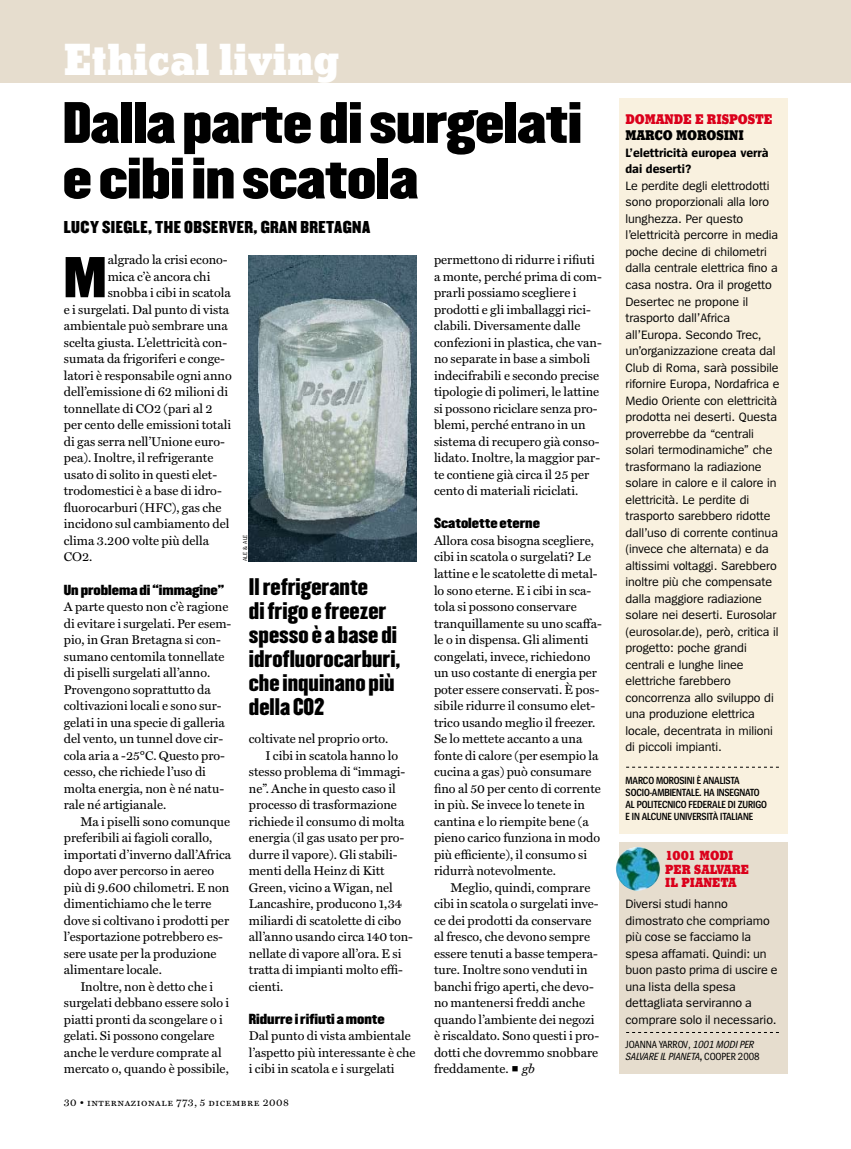
<style>
.page{position:relative;width:851px;height:1149px;background:#fff}
.page>*{position:absolute;margin:0;border:0;box-sizing:border-box;transform-origin:0 0}
.t1{font:51px/55.5px "Champion HTF Middleweight";letter-spacing:-.01em;color:#000}
.t2{font:50.25px "Champion HTF Middleweight";color:#000}
.t3{font:900 46.8px "Stymie";letter-spacing:-.005em;color:#fff}
.t4{font:21px/24px "Champion HTF Welterweight";color:#000}
.t5{font:15px "Champion HTF Middleweight";letter-spacing:.03em;color:#000}
.t6{font:800 13.5px "Stymie BT";letter-spacing:-.005em;color:#db001b}
.t7{font:800 13.5px "Stymie BT";letter-spacing:-.005em;color:#000}
.t8{font:12.75px/16.5px "Miller Text";color:#000}
.t9{font:12.75px "Champion HTF Middleweight";color:#000}
.t10{font:800 12.75px/13.5px "Stymie BT";color:#db001b}
.t11{font:12.6px/16.5px "Spiegel";letter-spacing:-.005em;color:#000}
.t12{font:700 12.6px/16.5px "Spiegel";letter-spacing:-.005em;color:#000}
.t13{font:600 10.8px/12px "Spiegel Cd";letter-spacing:-.01em;color:#000}
.t14{font:italic 10.8px/12px "Spiegel Cd";letter-spacing:-.01em;color:#000}
.t15{font:10.5px "Miller Text Roman SC";letter-spacing:.05em;color:#000}
.t16{font:6px "Spiegel";letter-spacing:.025em;color:#000}
.s1{font-style:italic}
.s2{font-style:normal}
.s3{font-weight:600;font-style:normal}
</style>
<div class="page">
<div style="left:0;top:0;width:850px;height:82px;background:#e6ddce"></div>
<div style="left:619px;top:98px;width:168px;height:735px;background:#f9f1df"></div>
<div style="left:619px;top:842px;width:168px;height:231px;background:#e6ddce"></div>
<svg style="left:626px;top:766px;width:152px;height:1px"></svg>
<img style="left:615px;top:847px;width:45px;height:44px">
<img style="left:249px;top:256px;width:168px;height:305px">
<h3 class="t3" style="left:64px;top:33px;width:277px">Ethical living</h3>
<h1 class="t1" style="left:63px;top:98px;width:521px">Dalla parte di surgelati e cibi in scatola</h1>
<p class="t5" style="left:64px;top:217px;width:308px">LUCY SIEGLE, THE OBSERVER, GRAN BRETAGNA</p>
<h2 class="t2" style="left:64px;top:245px;width:44px">M</h2>
<p class="t8" style="left:108px;top:251px;width:121px">algrado la crisi econo-</p>
<p class="t8" style="left:108px;top:268px;width:104px">mica c’è ancora chi</p>
<p class="t8" style="left:108px;top:284px;width:124px">snobba i cibi in scatola</p>
<p class="t8" style="left:64px;top:301px;width:167px">e i surgelati. Dal punto di vista</p>
<p class="t8" style="left:64px;top:317px;width:165px">ambientale può sembrare una</p>
<p class="t8" style="left:64px;top:334px;width:165px">scelta giusta. L’elettricità con-</p>
<p class="t8" style="left:64px;top:350px;width:163px">sumata da frigoriferi e conge-</p>
<p class="t8" style="left:64px;top:367px;width:169px">latori è responsabile ogni anno</p>
<p class="t8" style="left:64px;top:383px;width:166px">dell’emissione di 62 milioni di</p>
<p class="t8" style="left:64px;top:400px;width:150px">tonnellate di CO2 (pari al 2</p>
<p class="t8" style="left:64px;top:416px;width:169px">per cento delle emissioni totali</p>
<p class="t8" style="left:64px;top:433px;width:162px">di gas serra nell’Unione euro-</p>
<p class="t8" style="left:64px;top:449px;width:151px">pea). Inoltre, il refrigerante</p>
<p class="t8" style="left:64px;top:466px;width:155px">usato di solito in questi elet-</p>
<p class="t8" style="left:64px;top:482px;width:159px">trodomestici è a base di idro-</p>
<p class="t8" style="left:64px;top:499px;width:159px">fluorocarburi (HFC), gas che</p>
<p class="t8" style="left:64px;top:515px;width:167px">incidono sul cambiamento del</p>
<p class="t8" style="left:64px;top:532px;width:147px">clima 3.200 volte più della</p>
<p class="t8" style="left:64px;top:548px;width:30px">CO2.</p>
<p class="t9" style="left:64px;top:581px;width:162px">Un problema di “immagine”</p>
<p class="t8" style="left:64px;top:598px;width:169px">A parte questo non c’è ragione di evitare i surgelati. Per esem&shy;pio, in Gran Bretagna si con&shy;sumano centomila tonnellate di piselli surgelati all’anno.<br>Provengono soprattutto da coltivazioni locali e sono sur&shy;gelati in una specie di galleria del vento, un tunnel dove cir&shy;cola aria a -25°C. Questo pro&shy;cesso, che richiede l’uso di molta energia, non è né natu&shy;rale né artigianale.</p>
<p class="t8" style="left:64px;top:812px;width:169px;text-indent:17px">Ma i piselli sono comunque preferibili ai fagioli corallo, importati d’inverno dall’Africa dopo aver percorso in aereo più di 9.600 chilometri. E non dimentichiamo che le terre dove si coltivano i prodotti per l’esportazione potrebbero es&shy;sere usate per la produzione alimentare locale.</p>
<p class="t8" style="left:64px;top:977px;width:167px;text-indent:17px">Inoltre, non è detto che i surgelati debbano essere solo i piatti pronti da scongelare o i gelati. Si possono congelare anche le verdure comprate al mercato o, quando è possibile,</p>
<p class="t16" style="left:242px;top:561px;width:29px;rotate:-90deg">ALE &amp; ALE</p>
<h3 class="t4" style="left:249px;top:575px;width:153px">Il refrigerante<br>di frigo e freezer spesso è a base di idrofluorocarburi, che inquinano più della CO2</h3>
<p class="t8" style="left:249px;top:730px;width:141px">coltivate nel proprio orto.</p>
<p class="t8" style="left:265px;top:746px;width:134px">I cibi in scatola hanno lo</p>
<p class="t8" style="left:249px;top:763px;width:158px">stesso problema di “immagi-</p>
<p class="t8" style="left:249px;top:779px;width:148px">ne”. Anche in questo caso il</p>
<p class="t8" style="left:249px;top:796px;width:149px">processo di trasformazione</p>
<p class="t8" style="left:249px;top:812px;width:157px">richiede il consumo di molta</p>
<p class="t8" style="left:249px;top:829px;width:157px">energia (il gas usato per pro-</p>
<p class="t8" style="left:249px;top:845px;width:150px">durre il vapore). Gli stabili-</p>
<p class="t8" style="left:249px;top:862px;width:137px">menti della Heinz di Kitt</p>
<p class="t8" style="left:249px;top:878px;width:145px">Green, vicino a Wigan, nel</p>
<p class="t8" style="left:249px;top:895px;width:155px">Lancashire, producono 1,34</p>
<p class="t8" style="left:249px;top:911px;width:154px">miliardi di scatolette di cibo</p>
<p class="t8" style="left:249px;top:928px;width:165px">all’anno usando circa 140 ton-</p>
<p class="t8" style="left:249px;top:944px;width:154px">nellate di vapore all’ora. E si</p>
<p class="t8" style="left:249px;top:961px;width:155px">tratta di impianti molto effi-</p>
<p class="t8" style="left:249px;top:977px;width:36px">cienti.</p>
<p class="t9" style="left:249px;top:1010px;width:137px">Ridurre i rifiuti a monte</p>
<p class="t8" style="left:249px;top:1027px;width:168px">Dal punto di vista ambientale l’aspetto più interessante è che i cibi in scatola e i surgelati</p>
<p class="t15" style="left:64px;top:1096px;width:227px">30 • internazionale 773, 5 dicembre 2008</p>
<p class="t8" style="left:434px;top:251px;width:169px">permettono di ridurre i rifiuti a monte, perché prima di com&shy;prarli possiamo scegliere i prodotti e gli imballaggi rici&shy;clabili. Diversamente dalle confezioni in plastica, che van&shy;no separate in base a simboli indecifrabili e secondo precise tipologie di polimeri, le lattine si possono riciclare senza pro&shy;blemi, perché entrano in un sistema di recupero già conso&shy;lidato. Inoltre, la maggior par&shy;te contiene già circa il 25 per cento di materiali riciclati.</p>
<p class="t9" style="left:434px;top:515px;width:107px">Scatolette eterne</p>
<p class="t8" style="left:434px;top:532px;width:169px">Allora cosa bisogna scegliere, cibi in scatola o surgelati? Le lattine e le scatolette di metal&shy;lo sono eterne. E i cibi in sca&shy;tola si possono conservare tranquillamente su uno scaffa&shy;le o in dispensa. Gli alimenti congelati, invece, richiedono un uso costante di energia per poter essere conservati. È pos&shy;sibile ridurre il consumo elet&shy;trico usando meglio il freezer.<br>Se lo mettete accanto a una fonte di calore (per esempio la cucina a gas) può consumare fino al 50 per cento di corrente in più. Se invece lo tenete in cantina e lo riempite bene (a pieno carico funziona in modo più efficiente), il consumo si ridurrà notevolmente.</p>
<p class="t8" style="left:434px;top:878px;width:166px;text-indent:17px">Meglio, quindi, comprare cibi in scatola o surgelati inve&shy;ce dei prodotti da conservare al fresco, che devono sempre essere tenuti a basse tempera&shy;ture. Inoltre sono venduti in banchi frigo aperti, che devo&shy;no mantenersi freddi anche quando l’ambiente dei negozi è riscaldato. Sono questi i pro&shy;dotti che dovremmo snobbare freddamente. <span class="s1">gb</span></p>
<p class="t6" style="left:625px;top:111px;width:148px">DOMANDE E RISPOSTE</p>
<p class="t7" style="left:625px;top:127px;width:120px">MARCO MOROSINI</p>
<p class="t12" style="left:625px;top:145px;width:145px">L’elettricità europea verrà dai deserti?</p>
<p class="t11" style="left:625px;top:178px;width:155px">Le perdite degli elettrodotti sono proporzionali alla loro lunghezza. Per questo l’elettricità percorre in media poche decine di chilometri dalla centrale elettrica fino a casa nostra. Ora il progetto<br>Desertec ne propone il trasporto dall’Africa all’Europa. Secondo Trec, un’organizzazione creata dal<br>Club di Roma, sarà possibile rifornire Europa, Nordafrica e<br>Medio Oriente con elettricità prodotta nei deserti. Questa proverrebbe da “centrali solari termodinamiche” che trasformano la radiazione solare in calore e il calore in elettricità. Le perdite di trasporto sarebbero ridotte dall’uso di corrente continua (invece che alternata) e da altissimi voltaggi. Sarebbero inoltre più che compensate dalla maggiore radiazione solare nei deserti. Eurosolar (eurosolar.de), però, critica il progetto: poche grandi centrali e lunghe linee elettriche farebbero concorrenza allo sviluppo di una produzione elettrica locale, decentrata in milioni di piccoli impianti.</p>
<p class="t13" style="left:625px;top:774px;width:143px">MARCO MOROSINI È ANALISTA<br>SOCIO-AMBIENTALE. HA INSEGNATO<br>AL POLITECNICO FEDERALE DI ZURIGO<br>E IN ALCUNE UNIVERSITÀ ITALIANE</p>
<p class="t10" style="left:665px;top:848px;width:85px">1001 MODI<br>PER SALVARE<br>IL PIANETA</p>
<p class="t11" style="left:625px;top:895px;width:154px">Diversi studi hanno dimostrato che compriamo più cose se facciamo la spesa affamati. Quindi: un buon pasto prima di uscire e una lista della spesa dettagliata serviranno a comprare solo il necessario.</p>
<p class="t14" style="left:625px;top:1037px;width:136px"><span class="s2">JOANNA YARROV,</span> 1001 MODI PER<br>SALVARE IL PIANETA<span class="s3">,</span> <span class="s2">COOPER 2008</span></p>
</div>
